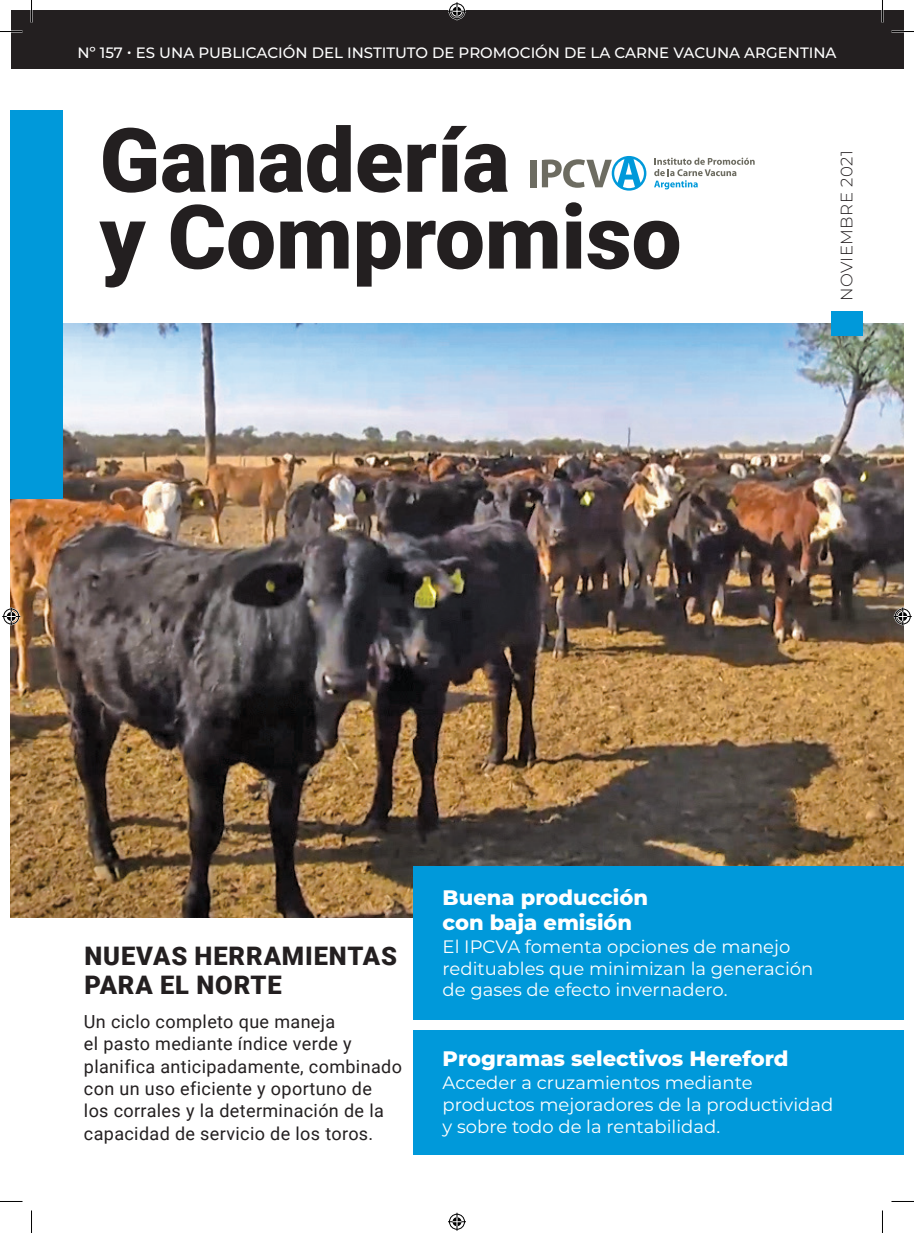
<style>
.page{position:relative;width:914px;height:1233px;background:#fff}
.page>*{position:absolute;margin:0;border:0;box-sizing:border-box;transform-origin:0 0}
.t1{font:900 88.95px/76.8px "Roboto";color:#231f20}
.t2{font:900 25.5px/28.8px "Roboto";letter-spacing:.035em;color:#231f20}
.t3{font:800 21px/25.2px "Montserrat";color:#fff}
.t4{font:18px/21.6px "Montserrat";color:#fff}
.t5{font:18px/22.5px "Roboto";letter-spacing:.02em;color:#231f20}
.t6{font:300 16.5px "Montserrat";letter-spacing:.03em;color:#231f20}
.t7{font:500 15px "Montserrat";color:#fff}
</style>
<div class="page">
<img style="left:10px;top:324px;width:893px;height:593px">
<div style="left:413px;top:866px;width:490px;height:153px;background:#0099da"></div>
<div style="left:413px;top:1030px;width:490px;height:125px;background:#0099da"></div>
<div style="left:10px;top:110px;width:53px;height:388px;background:#0099da"></div>
<div style="left:830px;top:311px;width:32px;height:25px;background:#0099da"></div>
<svg style="left:654px;top:158px;width:100px;height:31px"></svg>
<div style="left:530px;top:160px;width:7px;height:27px;background:#6d6c61"></div>
<svg style="left:542px;top:156px;width:104px;height:34px"></svg>
<div style="left:11px;top:10px;width:892px;height:59px;background:#231f20"></div>
<hr style="left:881px;top:0;width:2px;height:23px;background:#fff">
<svg style="left:0;top:31px;width:22px;height:1px"></svg>
<svg style="left:891px;top:31px;width:22px;height:1px"></svg>
<svg style="left:0;top:1201px;width:22px;height:1px"></svg>
<svg style="left:891px;top:1201px;width:22px;height:1px"></svg>
<svg style="left:31px;top:0;width:1px;height:23px"></svg>
<svg style="left:31px;top:1210px;width:1px;height:22px"></svg>
<svg style="left:882px;top:0;width:1px;height:23px"></svg>
<svg style="left:882px;top:1210px;width:1px;height:22px"></svg>
<svg style="left:448px;top:2px;width:18px;height:18px"></svg>
<svg style="left:448px;top:1212px;width:18px;height:18px"></svg>
<svg style="left:2px;top:607px;width:18px;height:18px"></svg>
<svg style="left:893px;top:607px;width:18px;height:18px"></svg>
<p class="t7" style="left:77px;top:42px;width:760px">Nº 157 • ES UNA PUBLICACIÓN DEL INSTITUTO DE PROMOCIÓN DE LA CARNE VACUNA ARGENTINA</p>
<h1 class="t1" style="left:99px;top:118px;width:583px">Ganadería<br>y Compromiso</h1>
<p class="t6" style="left:835px;top:301px;width:152px;rotate:-90deg">NOVIEMBRE 2021</p>
<h2 class="t2" style="left:84px;top:940px;width:314px">NUEVAS HERRAMIENTAS<br>PARA EL NORTE</h2>
<p class="t5" style="left:84px;top:1009px;width:319px">Un ciclo completo que maneja<br>el pasto mediante índice verde y planifica anticipadamente, combinado con un uso eficiente y oportuno de<br>los corrales y la determinación de la capacidad de servicio de los toros.</p>
<p class="t3" style="left:442px;top:883px;width:207px">Buena producción con baja emisión</p>
<p class="t4" style="left:442px;top:935px;width:372px">El IPCVA fomenta opciones de manejo redituables que minimizan la generación de gases de efecto invernadero.</p>
<p class="t3" style="left:442px;top:1045px;width:347px">Programas selectivos Hereford</p>
<p class="t4" style="left:442px;top:1071px;width:392px">Acceder a cruzamientos mediante productos mejoradores de la productividad y sobre todo de la rentabilidad.</p>
</div>
